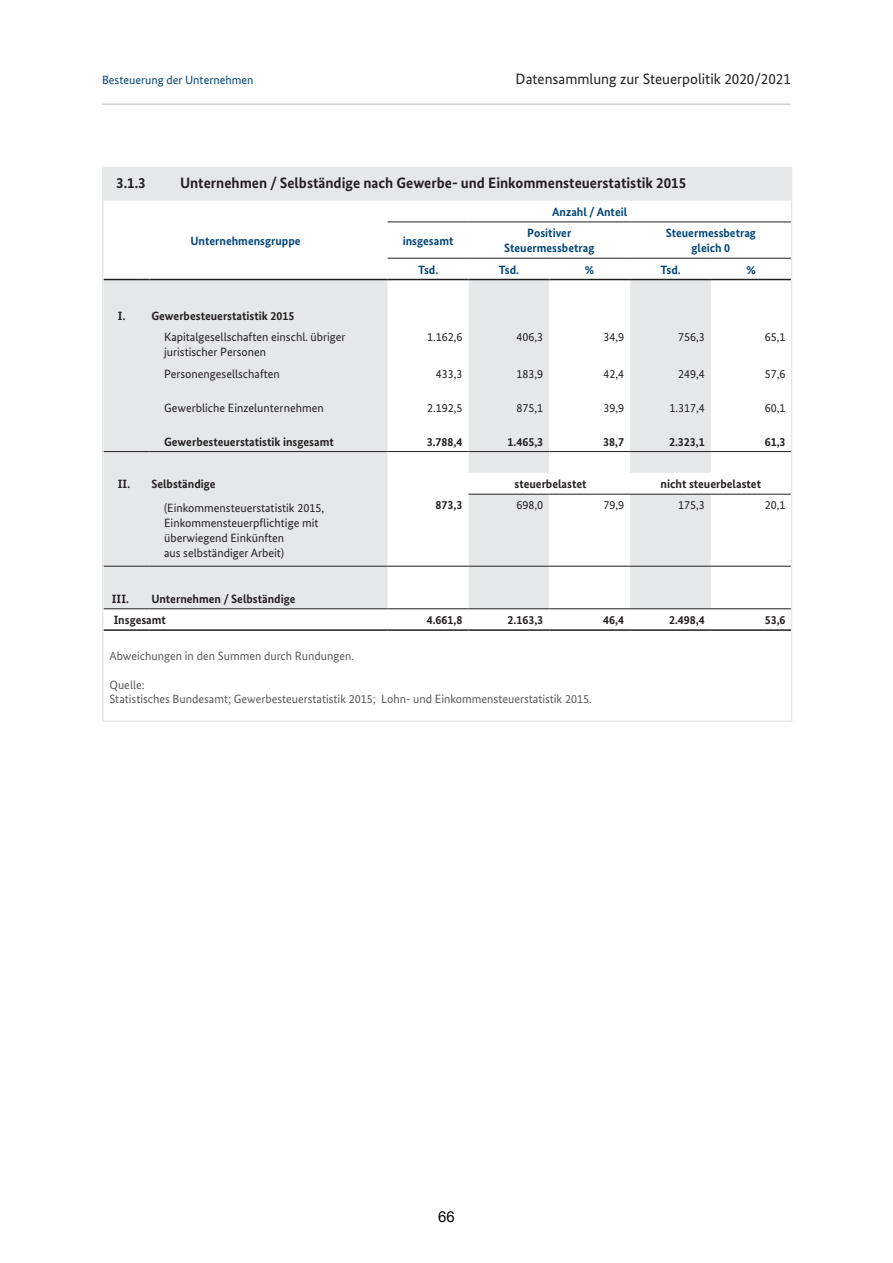
<style>
.page{position:relative;width:893px;height:1263px;background:#fff}
.page>*{position:absolute;margin:0;border:0;box-sizing:border-box;transform-origin:0 0}
.t1{font:700 15px "Bundes Sans";color:#231f20}
.t2{font:15px "Bundes Sans";color:#231f20}
.t3{font:15px "Arial";color:#000}
.t4{font:12px/15px "Bundes Sans";color:#231f20}
.t5{font:700 12px/21.3px "Bundes Sans";color:#231f20}
.t6{font:12px/14.4px "Bundes Sans";color:#57585a}
.t7{font:700 12px/15px "Bundes Sans";color:#004578;text-align:center}
.t8{font:12px "Bundes Sans";color:#004578}
</style>
<div class="page">
<hr style="left:102px;top:103px;width:689px;height:2px;background:#d1d2d4">
<svg style="left:105px;top:200px;width:684px;height:408px;fill:#e6e7e9"></svg>
<svg style="left:388px;top:280px;width:401px;height:330px"></svg>
<hr style="left:388px;top:222px;width:80px;height:1px;background:#231f20">
<hr style="left:468px;top:222px;width:81px;height:1px;background:#231f20">
<hr style="left:549px;top:222px;width:81px;height:1px;background:#231f20">
<hr style="left:630px;top:222px;width:81px;height:1px;background:#231f20">
<hr style="left:711px;top:222px;width:81px;height:1px;background:#231f20">
<hr style="left:388px;top:258px;width:80px;height:1px;background:#231f20">
<hr style="left:468px;top:258px;width:81px;height:1px;background:#231f20">
<hr style="left:549px;top:258px;width:81px;height:1px;background:#231f20">
<hr style="left:630px;top:258px;width:81px;height:1px;background:#231f20">
<hr style="left:711px;top:258px;width:81px;height:1px;background:#231f20">
<hr style="left:103px;top:279px;width:34px;height:1px;background:#231f20">
<svg style="left:137px;top:279px;width:13px;height:1px"></svg>
<hr style="left:150px;top:279px;width:238px;height:1px;background:#231f20">
<hr style="left:388px;top:279px;width:80px;height:1px;background:#231f20">
<hr style="left:468px;top:279px;width:81px;height:1px;background:#231f20">
<hr style="left:549px;top:279px;width:81px;height:1px;background:#231f20">
<hr style="left:630px;top:279px;width:81px;height:1px;background:#231f20">
<hr style="left:711px;top:279px;width:81px;height:1px;background:#231f20">
<hr style="left:103px;top:451px;width:34px;height:1px;background:#231f20">
<svg style="left:137px;top:451px;width:13px;height:1px"></svg>
<hr style="left:150px;top:451px;width:238px;height:1px;background:#231f20">
<hr style="left:388px;top:451px;width:80px;height:1px;background:#231f20">
<hr style="left:468px;top:451px;width:81px;height:1px;background:#231f20">
<hr style="left:549px;top:451px;width:81px;height:1px;background:#231f20">
<hr style="left:630px;top:451px;width:81px;height:1px;background:#231f20">
<hr style="left:711px;top:451px;width:81px;height:1px;background:#231f20">
<hr style="left:103px;top:566px;width:34px;height:1px;background:#231f20">
<svg style="left:137px;top:566px;width:13px;height:1px"></svg>
<hr style="left:150px;top:566px;width:238px;height:1px;background:#231f20">
<hr style="left:388px;top:566px;width:80px;height:1px;background:#231f20">
<hr style="left:468px;top:566px;width:81px;height:1px;background:#231f20">
<hr style="left:549px;top:566px;width:81px;height:1px;background:#231f20">
<hr style="left:630px;top:566px;width:81px;height:1px;background:#231f20">
<hr style="left:711px;top:566px;width:81px;height:1px;background:#231f20">
<hr style="left:711px;top:629px;width:81px;height:2px;background:#231f20">
<hr style="left:468px;top:494px;width:81px;height:1px;background:#231f20">
<hr style="left:549px;top:494px;width:81px;height:1px;background:#231f20">
<hr style="left:630px;top:494px;width:81px;height:1px;background:#231f20">
<hr style="left:711px;top:494px;width:81px;height:1px;background:#231f20">
<svg style="left:105px;top:608px;width:606px;height:23px"></svg>
<hr style="left:150px;top:608px;width:238px;height:1px;background:#231f20">
<hr style="left:388px;top:608px;width:80px;height:1px;background:#231f20">
<hr style="left:468px;top:608px;width:81px;height:1px;background:#231f20">
<hr style="left:549px;top:608px;width:81px;height:1px;background:#231f20">
<hr style="left:630px;top:608px;width:81px;height:1px;background:#231f20">
<hr style="left:711px;top:608px;width:81px;height:1px;background:#231f20">
<div style="left:103px;top:168px;width:689px;height:32px;background:#e6e7e9"></div>
<p class="t8" style="left:102px;top:72px;width:153px">Besteuerung der Unternehmen</p>
<p class="t2" style="left:516px;top:69px;width:277px">Datensammlung zur Steuerpolitik 2020/2021</p>
<p class="t1" style="left:116px;top:174px;width:31px">3.1.3</p>
<p class="t1" style="left:180px;top:174px;width:508px">Unternehmen / Selbständige nach Gewerbe- und Einkommensteuerstatistik 2015</p>
<p class="t7" style="left:190px;top:233px;width:112px">Unternehmensgruppe</p>
<p class="t7" style="left:552px;top:204px;width:77px">Anzahl / Anteil</p>
<p class="t7" style="left:403px;top:233px;width:52px">insgesamt</p>
<p class="t7" style="left:504px;top:225px;width:92px">Positiver<br>Steuermessbetrag</p>
<p class="t7" style="left:666px;top:225px;width:92px">Steuermessbetrag gleich 0</p>
<p class="t7" style="left:418px;top:262px;width:22px">Tsd.</p>
<p class="t7" style="left:499px;top:262px;width:22px">Tsd.</p>
<p class="t7" style="left:585px;top:262px;width:11px">%</p>
<p class="t7" style="left:660px;top:262px;width:22px">Tsd.</p>
<p class="t7" style="left:747px;top:262px;width:11px">%</p>
<p class="t5" style="left:118px;top:305px;width:178px">I. Gewerbesteuerstatistik 2015</p>
<p class="t4" style="left:164px;top:329px;width:183px">Kapitalgesellschaften einschl. übriger juristischer Personen</p>
<p class="t4" style="left:427px;top:329px;width:37px">1.162,6</p>
<p class="t4" style="left:517px;top:329px;width:28px">406,3</p>
<p class="t4" style="left:603px;top:329px;width:22px">34,9</p>
<p class="t4" style="left:678px;top:329px;width:28px">756,3</p>
<p class="t4" style="left:765px;top:329px;width:22px">65,1</p>
<p class="t4" style="left:164px;top:366px;width:117px">Personengesellschaften</p>
<p class="t4" style="left:436px;top:366px;width:28px">433,3</p>
<p class="t4" style="left:517px;top:366px;width:28px">183,9</p>
<p class="t4" style="left:603px;top:366px;width:22px">42,4</p>
<p class="t4" style="left:678px;top:366px;width:28px">249,4</p>
<p class="t4" style="left:765px;top:366px;width:22px">57,6</p>
<p class="t4" style="left:164px;top:400px;width:161px">Gewerbliche Einzelunternehmen</p>
<p class="t4" style="left:427px;top:400px;width:37px">2.192,5</p>
<p class="t4" style="left:517px;top:400px;width:28px">875,1</p>
<p class="t4" style="left:603px;top:400px;width:22px">39,9</p>
<p class="t4" style="left:669px;top:400px;width:37px">1.317,4</p>
<p class="t4" style="left:765px;top:400px;width:22px">60,1</p>
<p class="t5" style="left:164px;top:431px;width:171px">Gewerbesteuerstatistik insgesamt</p>
<p class="t5" style="left:427px;top:431px;width:37px">3.788,4</p>
<p class="t5" style="left:507px;top:431px;width:37px">1.465,3</p>
<p class="t5" style="left:603px;top:431px;width:22px">38,7</p>
<p class="t5" style="left:669px;top:431px;width:37px">2.323,1</p>
<p class="t5" style="left:765px;top:431px;width:22px">61,3</p>
<p class="t5" style="left:118px;top:473px;width:99px">II. Selbständige</p>
<p class="t5" style="left:514px;top:473px;width:74px">steuerbelastet</p>
<p class="t5" style="left:661px;top:473px;width:102px">nicht steuerbelastet</p>
<p class="t4" style="left:164px;top:501px;width:161px">(Einkommensteuerstatistik 2015,<br>Einkommensteuerpflichtige mit überwiegend Einkünften<br>aus selbständiger Arbeit)</p>
<p class="t5" style="left:436px;top:495px;width:28px">873,3</p>
<p class="t4" style="left:517px;top:498px;width:28px">698,0</p>
<p class="t4" style="left:603px;top:498px;width:22px">79,9</p>
<p class="t4" style="left:678px;top:498px;width:28px">175,3</p>
<p class="t4" style="left:765px;top:498px;width:22px">20,1</p>
<p class="t5" style="left:112px;top:588px;width:18px">III.</p>
<p class="t5" style="left:114px;top:588px;width:183px;text-indent:38px">Unternehmen / Selbständige<br>Insgesamt</p>
<p class="t5" style="left:427px;top:609px;width:37px">4.661,8</p>
<p class="t5" style="left:507px;top:609px;width:37px">2.163,3</p>
<p class="t5" style="left:603px;top:609px;width:22px">46,4</p>
<p class="t5" style="left:669px;top:609px;width:37px">2.498,4</p>
<p class="t5" style="left:765px;top:609px;width:22px">53,6</p>
<p class="t6" style="left:109px;top:648px;width:246px">Abweichungen in den Summen durch Rundungen.</p>
<p class="t6" style="left:109px;top:677px;width:484px">Quelle:<br>Statistisches Bundesamt; Gewerbesteuerstatistik 2015; Lohn- und Einkommensteuerstatistik 2015.</p>
<p class="t3" style="left:438px;top:1207px;width:18px">66</p>
</div>
